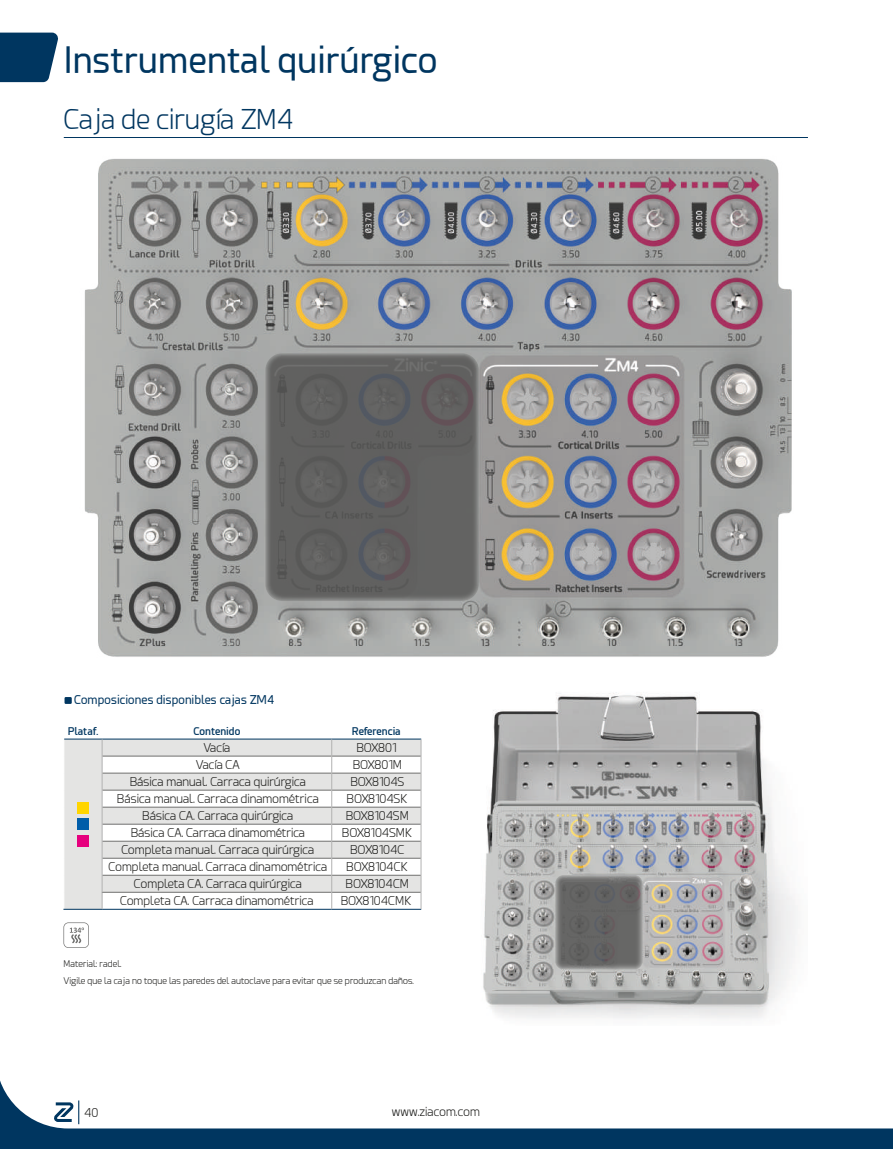
<style>
.page{position:relative;width:893px;height:1149px;background:#fff}
.page>*{position:absolute;margin:0;border:0;box-sizing:border-box;transform-origin:0 0}
.t1{font:36px "Esphimere";color:#003660}
.t2{font:300 27px "Esphimere";color:#003660}
.t3{font:300 12px "Esphimere";color:#1d1d1b}
.t4{font:12px "Esphimere";color:#003660}
.t5{font:600 10.5px "Esphimere";color:#003660}
.t6{font:300 9px/16.8px "Esphimere";color:#1d1d1b}
</style>
<div class="page">
<svg style="left:0;top:1080px;width:893px;height:68px"></svg>
<svg style="left:54px;top:1100px;width:25px;height:23px"></svg>
<img style="left:84px;top:158px;width:708px;height:499px">
<img style="left:483px;top:692px;width:315px;height:327px">
<hr style="left:64px;top:137px;width:744px;height:1px;background:#003660">
<svg style="left:0;top:33px;width:58px;height:49px;background:#14456c"></svg>
<hr style="left:102px;top:908px;width:230px;height:1px;background:#003660">
<hr style="left:332px;top:908px;width:89px;height:1px;background:#003660">
<hr style="left:63px;top:908px;width:39px;height:1px;background:#003660">
<svg style="left:64px;top:738px;width:358px;height:170px"></svg>
<div style="left:77px;top:801px;width:12px;height:12px;background:#ffd500"></div>
<div style="left:77px;top:818px;width:12px;height:11px;background:#005da9"></div>
<div style="left:77px;top:834px;width:12px;height:12px;background:#e6007e"></div>
<svg style="left:63px;top:922px;width:26px;height:25px"></svg>
<div style="left:65px;top:696px;width:7px;height:7px;background:#003660"></div>
<svg style="left:265px;top:353px;width:214px;height:248px;background:#626261"></svg>
<svg style="left:555px;top:874px;width:88px;height:95px;background:#6c6c6c"></svg>
<h1 class="t1" style="left:64px;top:40px;width:376px">Instrumental quirúrgico</h1>
<h2 class="t2" style="left:64px;top:104px;width:231px">Caja de cirugía ZM4</h2>
<p class="t4" style="left:74px;top:692px;width:202px">Composiciones disponibles cajas ZM4</p>
<p class="t5" style="left:68px;top:724px;width:32px">Plataf.</p>
<p class="t5" style="left:193px;top:724px;width:49px">Contenido</p>
<p class="t5" style="left:352px;top:724px;width:50px">Referencia</p>
<p class="t3" style="left:203px;top:740px;width:28px">Vacía</p>
<p class="t3" style="left:356px;top:740px;width:42px">BOX801</p>
<p class="t3" style="left:196px;top:757px;width:45px">Vacía CA</p>
<p class="t3" style="left:353px;top:757px;width:51px">BOX801M</p>
<p class="t3" style="left:130px;top:774px;width:178px">Básica manual. Carraca quirúrgica</p>
<p class="t3" style="left:350px;top:774px;width:55px">BOX8104S</p>
<p class="t3" style="left:117px;top:791px;width:203px">Básica manual. Carraca dinamométrica</p>
<p class="t3" style="left:346px;top:791px;width:63px">BOX8104SK</p>
<p class="t3" style="left:142px;top:808px;width:153px">Básica CA. Carraca quirúrgica</p>
<p class="t3" style="left:346px;top:808px;width:65px">BOX8104SM</p>
<p class="t3" style="left:131px;top:825px;width:176px">Básica CA. Carraca dinamométrica</p>
<p class="t3" style="left:342px;top:825px;width:72px">BOX8104SMK</p>
<p class="t3" style="left:121px;top:842px;width:195px">Completa manual. Carraca quirúrgica</p>
<p class="t3" style="left:350px;top:842px;width:56px">BOX8104C</p>
<p class="t3" style="left:109px;top:859px;width:220px">Completa manual. Carraca dinamométrica</p>
<p class="t3" style="left:346px;top:859px;width:64px">BOX8104CK</p>
<p class="t3" style="left:134px;top:876px;width:169px">Completa CA. Carraca quirúrgica</p>
<p class="t3" style="left:346px;top:876px;width:65px">BOX8104CM</p>
<p class="t3" style="left:120px;top:893px;width:195px">Completa CA. Carraca dinamométrica</p>
<p class="t3" style="left:341px;top:893px;width:73px">BOX8104CMK</p>
<p class="t6" style="left:63px;top:955px;width:352px">Material: radel.<br>Vigile que la caja no toque las paredes del autoclave para evitar que se produzcan daños.</p>
<p class="t3" style="left:84px;top:1105px;width:16px">40</p>
<p class="t3" style="left:392px;top:1104px;width:90px">www.ziacom.com</p>
</div>
